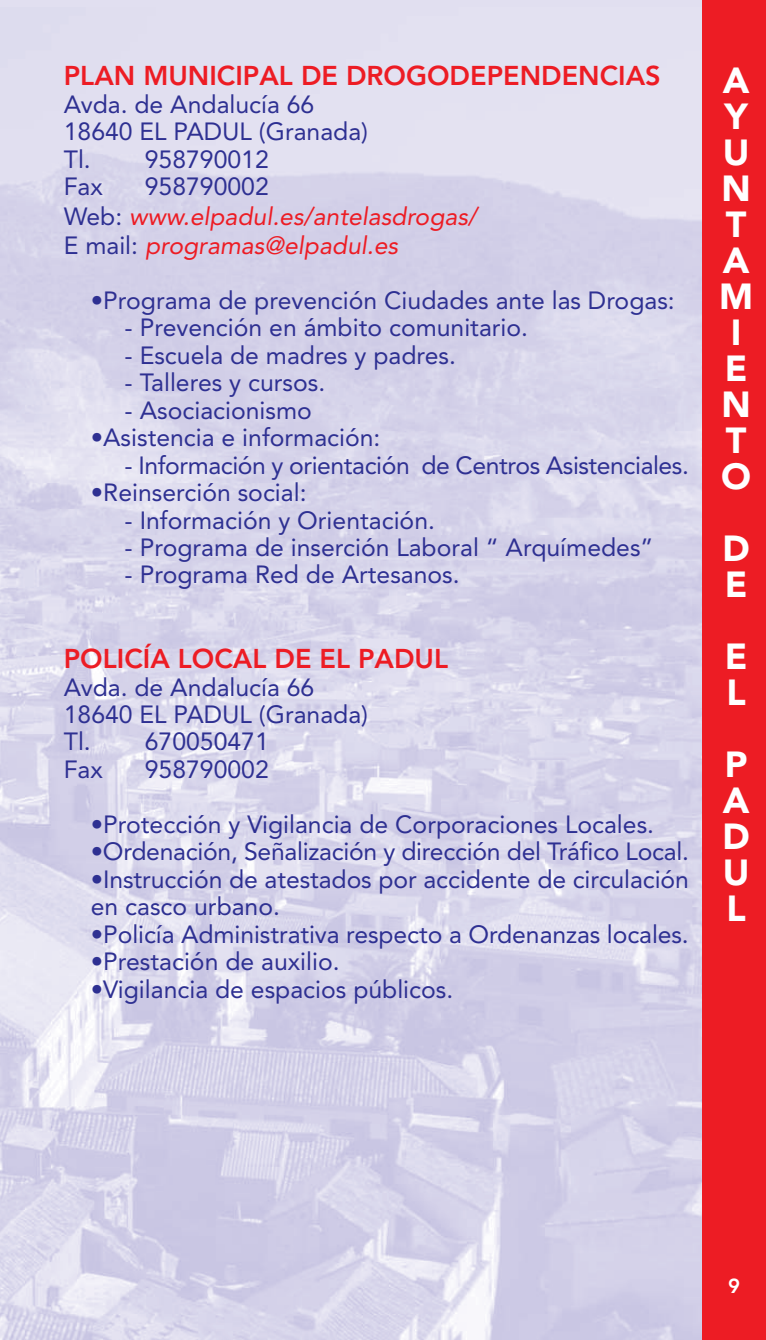
<style>
.page{position:relative;width:766px;height:1340px;background:#fff}
.page>*{position:absolute;margin:0;border:0;box-sizing:border-box;transform-origin:0 0}
.t1{font:900 36px/36px "Avenir";color:#fff}
.t2{font:800 27px "Avenir";color:#ed1c24}
.t3{font:24.75px/27.4px "Avenir";color:#2e3092}
.t4{font:24.75px/29.2px "Avenir";color:#ed1c24}
.t5{font:800 20.25px "Avenir";color:#fff}
.s1{color:#2e3092}
</style>
<div class="page">
<img style="left:0;top:8px;width:702px;height:1331px">
<div style="left:702px;top:1px;width:63px;height:1338px;background:#ed1c24"></div>
<p class="t2" style="left:64px;top:65px;width:598px">PLAN MUNICIPAL DE DROGODEPENDENCIAS</p>
<p class="t3" style="left:64px;top:93px;width:306px">Avda. de Andalucía 66<br>18640 EL PADUL (Granada)<br>Tl. 958790012<br>Fax</p>
<p class="t4" style="left:64px;top:174px;width:414px;text-indent:81px"><span class="s1">958790002<br>Web:</span> www.elpadul.es/antelasdrogas/<br><span class="s1">E mail:</span> programas@elpadul.es</p>
<p class="t3" style="left:91px;top:288px;width:585px">•Programa de prevención Ciudades ante las Drogas:</p>
<p class="t3" style="left:125px;top:316px;width:405px">- Prevención en ámbito comunitario.</p>
<p class="t3" style="left:125px;top:343px;width:333px">- Escuela de madres y padres.</p>
<p class="t3" style="left:125px;top:371px;width:202px">- Talleres y cursos.</p>
<p class="t3" style="left:125px;top:398px;width:189px">- Asociacionismo</p>
<p class="t3" style="left:91px;top:426px;width:291px">•Asistencia e información:</p>
<p class="t3" style="left:125px;top:453px;width:565px">- Información y orientación de Centros Asistenciales.</p>
<p class="t3" style="left:91px;top:481px;width:217px">•Reinserción social:</p>
<p class="t3" style="left:125px;top:508px;width:312px">- Información y Orientación.</p>
<p class="t3" style="left:125px;top:535px;width:530px">- Programa de inserción Laboral “ Arquímedes”</p>
<p class="t3" style="left:125px;top:563px;width:336px">- Programa Red de Artesanos.</p>
<p class="t2" style="left:64px;top:647px;width:386px">POLICÍA LOCAL DE EL PADUL</p>
<p class="t3" style="left:64px;top:675px;width:306px">Avda. de Andalucía 66<br>18640 EL PADUL (Granada)<br>Tl. 670050471<br>Fax</p>
<p class="t3" style="left:145px;top:757px;width:125px">958790002</p>
<p class="t3" style="left:91px;top:812px;width:564px">•Protección y Vigilancia de Corporaciones Locales.</p>
<p class="t3" style="left:91px;top:840px;width:599px">•Ordenación, Señalización y dirección del Tráfico Local.</p>
<p class="t3" style="left:91px;top:867px;width:599px">•Instrucción de atestados por accidente de circulación en casco urbano.</p>
<p class="t3" style="left:91px;top:922px;width:599px">•Policía Administrativa respecto a Ordenanzas locales.</p>
<p class="t3" style="left:91px;top:949px;width:250px">•Prestación de auxilio.</p>
<p class="t3" style="left:91px;top:977px;width:364px">•Vigilancia de espacios públicos.</p>
<h1 class="t1" style="left:719px;top:65px;width:35px;text-align:center">A<br>Y<br>U<br>N<br>T<br>A<br>M<br>I<br>E<br>N<br>T<br>O</h1>
<h1 class="t1" style="left:722px;top:533px;width:29px">D<br>E</h1>
<h1 class="t1" style="left:724px;top:641px;width:24px">E<br>L</h1>
<h1 class="t1" style="left:722px;top:749px;width:29px;text-align:justify">P A D U L</h1>
<p class="t5" style="left:727px;top:1277px;width:13px">9</p>
</div>
